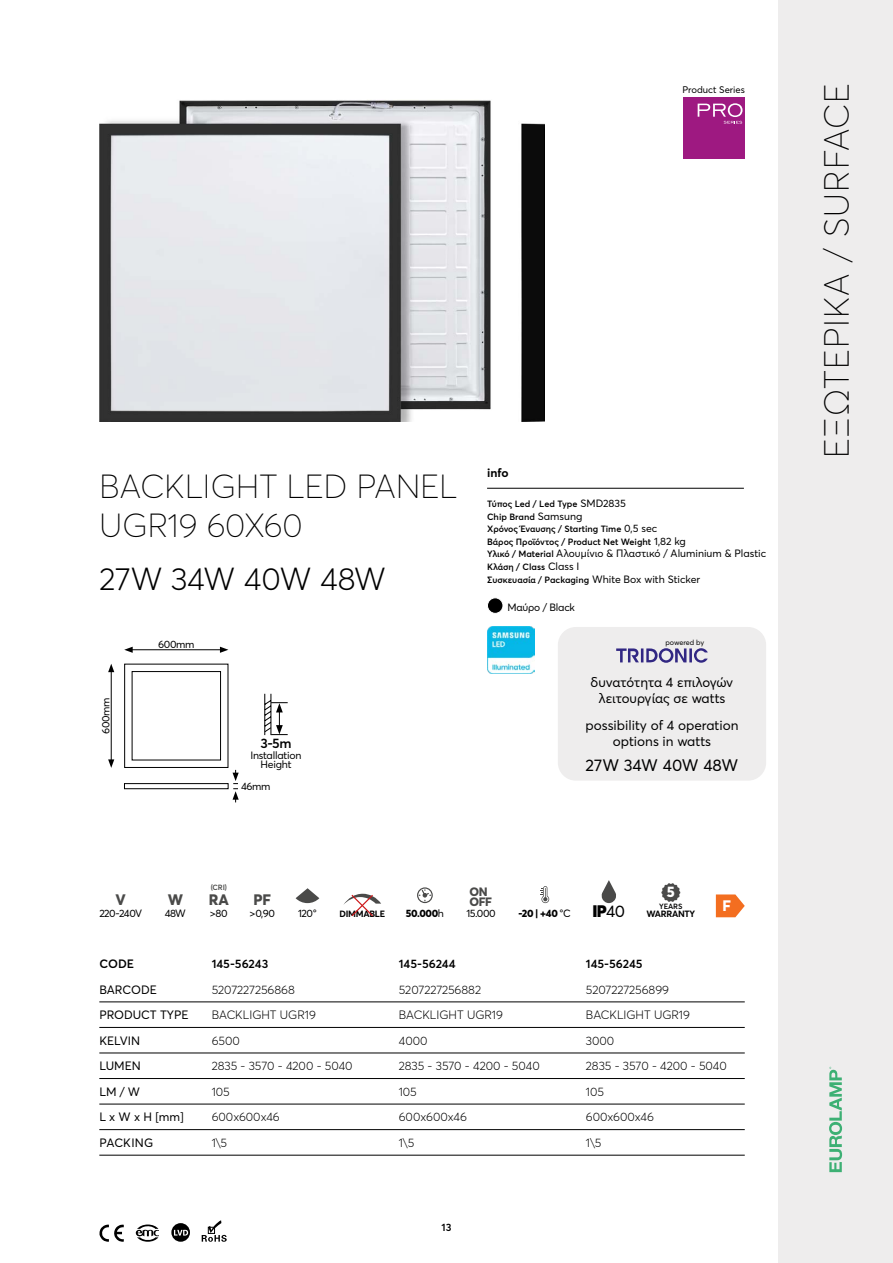
<style>
.page{position:relative;width:893px;height:1263px;background:#fff}
.page>*{position:absolute;margin:0;border:0;box-sizing:border-box;transform-origin:0 0}
.t1{font:100 34.5px "Averta PE";letter-spacing:.035em;color:#000}
.t2{font:100 33px/39.6px "Averta PE";letter-spacing:.01em;color:#000}
.t3{font:300 31.5px "Averta PE";color:#000}
.t4{font:16.5px "Averta PE";letter-spacing:-.005em;color:#000}
.t5{font:900 16.5px "Averta PE";color:#000}
.t6{font:800 15px "Averta PE";color:#4a4a49}
.t7{font:800 15px "Averta PE";color:#fff}
.t8{font:13.5px/16.2px "Averta PE";color:#000;text-align:center}
.t9{font:600 13.5px "Averta PE";color:#000}
.t10{font:300 12px/25.5px "Averta PE";color:#000}
.t11{font:12px/25.5px "Averta PE";color:#000}
.t12{font:600 12px "Averta PE";letter-spacing:-.01em;color:#000}
.t13{font:800 12px/10.5px "Averta PE";color:#4a4a49}
.t14{font:700 12px "Averta PE";color:#000}
.t15{font:10.5px/9px "Averta PE";letter-spacing:-.02em;color:#000;text-align:center}
.t16{font:10.5px "Averta PE";color:#000}
.t17{font:800 10.5px "Averta PE";letter-spacing:-.04em;color:#000}
.t18{font:600 10.5px "Averta PE";color:#000}
.t19{font:9.45px "Averta PE";color:#000}
.t20{font:600 9px/12.6px "Averta PE";color:#000}
.t21{font:700 9px "Averta PE";letter-spacing:-.03em;color:#000}
.t22{font:600 7.5px "Averta PE";letter-spacing:-.015em;color:#000}
.t23{font:600 7.5px "Averta PE";color:#4a4a49}
.t24{font:7.2px "Averta PE";letter-spacing:-.015em;color:#000}
.s1{font-weight:400;font-size:10.5px}
.s2{font-weight:600;font-size:9px}
.s3{font-weight:400}
</style>
<div class="page">
<svg style="left:661px;top:883px;width:20px;height:19px"></svg>
<svg style="left:601px;top:880px;width:15px;height:23px"></svg>
<svg style="left:417px;top:887px;width:16px;height:17px"></svg>
<svg style="left:296px;top:888px;width:23px;height:15px"></svg>
<svg style="left:716px;top:894px;width:29px;height:23px"></svg>
<svg style="left:540px;top:886px;width:9px;height:17px"></svg>
<svg style="left:343px;top:893px;width:38px;height:24px"></svg>
<hr style="left:99px;top:1002px;width:646px;height:1px;background:#000">
<hr style="left:99px;top:1027px;width:646px;height:1px;background:#000">
<hr style="left:99px;top:1053px;width:646px;height:1px;background:#000">
<hr style="left:99px;top:1078px;width:646px;height:1px;background:#000">
<hr style="left:99px;top:1104px;width:646px;height:1px;background:#000">
<hr style="left:99px;top:1129px;width:646px;height:1px;background:#000">
<hr style="left:99px;top:1155px;width:646px;height:1px;background:#000">
<div style="left:778px;top:0;width:115px;height:1263px;background:#eeeded"></div>
<svg style="left:829px;top:1067px;width:13px;height:105px"></svg>
<hr style="left:487px;top:488px;width:257px;height:1px;background:#000">
<div style="left:487px;top:598px;width:16px;height:15px;background:#000;border-radius:50%"></div>
<div style="left:487px;top:597px;width:16px;height:17px;border:1px solid #fff;border-radius:50%"></div>
<div style="left:683px;top:97px;width:62px;height:62px;background:#9e1981"></div>
<svg style="left:698px;top:103px;width:44px;height:21px"></svg>
<hr style="left:111px;top:670px;width:1px;height:92px;background:#000">
<svg style="left:108px;top:759px;width:6px;height:9px"></svg>
<svg style="left:108px;top:664px;width:6px;height:8px"></svg>
<hr style="left:130px;top:649px;width:92px;height:1px;background:#000">
<svg style="left:220px;top:647px;width:8px;height:6px"></svg>
<svg style="left:124px;top:647px;width:9px;height:6px"></svg>
<div style="left:124px;top:664px;width:104px;height:104px;border:1px solid #000"></div>
<div style="left:132px;top:671px;width:89px;height:89px;border:1px solid #000"></div>
<div style="left:124px;top:783px;width:104px;height:6px;border:1px solid #000"></div>
<svg style="left:233px;top:770px;width:6px;height:32px"></svg>
<svg style="left:264px;top:693px;width:24px;height:43px"></svg>
<img style="left:99px;top:100px;width:446px;height:322px">
<div style="left:558px;top:627px;width:208px;height:154px;background:#eeeded;border-radius:18px"></div>
<svg style="left:616px;top:648px;width:92px;height:15px"></svg>
<img style="left:487px;top:627px;width:47px;height:47px">
<svg style="left:99px;top:1224px;width:25px;height:18px"></svg>
<svg style="left:135px;top:1224px;width:24px;height:18px"></svg>
<svg style="left:171px;top:1223px;width:19px;height:19px"></svg>
<svg style="left:174px;top:1230px;width:14px;height:5px"></svg>
<svg style="left:202px;top:1220px;width:25px;height:22px"></svg>
<p class="t19" style="left:682px;top:83px;width:64px">Product Series</p>
<h2 class="t2" style="left:99px;top:465px;width:359px">BACKLIGHT LED PANEL<br>UGR19 60X60</h2>
<h3 class="t3" style="left:99px;top:558px;width:288px">27W 34W 40W 48W</h3>
<p class="t15" style="left:101px;top:734px;width:38px;rotate:-90deg">600mm</p>
<p class="t15" style="left:158px;top:639px;width:38px">600mm</p>
<p class="t9" style="left:260px;top:734px;width:33px">3-5m</p>
<p class="t15" style="left:250px;top:750px;width:53px">Installation<br>Height</p>
<p class="t15" style="left:241px;top:781px;width:31px">46mm</p>
<p class="t14" style="left:487px;top:464px;width:23px">info</p>
<p class="t20" style="left:487px;top:497px;width:200px">Τύπος Led / Led Type <span class="s1">SMD2835<br></span>Chip Brand <span class="s1">Samsung<br></span>Χρόνος Έναυσης / Starting Time <span class="s1">0,5 sec<br></span>Βάρος Προϊόντος / Product Net Weight <span class="s1">1,82 kg</span></p>
<p class="t16" style="left:487px;top:546px;width:281px"><span class="s2">Υλικό / Material</span> Αλουμίνιο &amp; Πλαστικό / Aluminium &amp; Plastic</p>
<p class="t20" style="left:487px;top:560px;width:215px">Κλάση / Class <span class="s1">Class I<br></span>Συσκευασία / Packaging <span class="s1">White Box with Sticker</span></p>
<p class="t15" style="left:507px;top:602px;width:69px">Μαύρο / Black</p>
<p class="t24" style="left:665px;top:637px;width:40px">powered by</p>
<p class="t8" style="left:591px;top:673px;width:144px">δυνατότητα 4 επιλογών λειτουργίας σε watts</p>
<p class="t8" style="left:585px;top:716px;width:155px">possibility of 4 operation options in watts</p>
<h3 class="t4" style="left:586px;top:754px;width:154px">27W 34W 40W 48W</h3>
<p class="t6" style="left:116px;top:889px;width:12px">V</p>
<p class="t15" style="left:99px;top:909px;width:44px">220-240V</p>
<p class="t6" style="left:168px;top:889px;width:17px">W</p>
<p class="t15" style="left:165px;top:909px;width:23px">48W</p>
<p class="t23" style="left:211px;top:882px;width:18px">(CRI)</p>
<p class="t13" style="left:470px;top:886px;width:24px">ON<br>OFF</p>
<p class="t6" style="left:209px;top:889px;width:22px">RA</p>
<p class="t6" style="left:253px;top:889px;width:19px">PF</p>
<p class="t15" style="left:210px;top:909px;width:19px">&gt;80</p>
<p class="t17" style="left:406px;top:906px;width:39px">50.000<span class="s3">h</span></p>
<h3 class="t5" style="left:592px;top:900px;width:34px">IP<span class="s3">40</span></h3>
<p class="t21" style="left:339px;top:908px;width:47px">DIMMABLE</p>
<p class="t17" style="left:518px;top:906px;width:54px">-20 | +40 <span class="s3">°C</span></p>
<p class="t15" style="left:298px;top:909px;width:20px">120°</p>
<p class="t15" style="left:250px;top:909px;width:27px">&gt;0,90</p>
<p class="t15" style="left:466px;top:909px;width:31px">15.000</p>
<p class="t7" style="left:667px;top:881px;width:10px">5</p>
<p class="t22" style="left:659px;top:901px;width:25px">YEARS</p>
<p class="t21" style="left:646px;top:908px;width:50px">WARRANTY</p>
<p class="t7" style="left:723px;top:895px;width:10px">F</p>
<p class="t12" style="left:99px;top:955px;width:36px">CODE</p>
<p class="t11" style="left:99px;top:976px;width:91px">BARCODE<br>PRODUCT TYPE<br>KELVIN<br>LUMEN<br>LM / W<br>L x W x H [mm]<br>PACKING</p>
<p class="t12" style="left:212px;top:955px;width:58px">145-56243</p>
<p class="t10" style="left:212px;top:976px;width:142px">5207227256868<br>BACKLIGΗΤ UGR19<br>6500<br>2835 - 3570 - 4200 - 5040<br>105<br>600x600x46<br>1\5</p>
<p class="t12" style="left:399px;top:955px;width:58px">145-56244</p>
<p class="t10" style="left:399px;top:976px;width:142px">5207227256882<br>BACKLIGΗΤ UGR19<br>4000<br>2835 - 3570 - 4200 - 5040<br>105<br>600x600x46<br>1\5</p>
<p class="t12" style="left:586px;top:955px;width:58px">145-56245</p>
<p class="t10" style="left:586px;top:976px;width:142px">5207227256899<br>BACKLIGΗΤ UGR19<br>3000<br>2835 - 3570 - 4200 - 5040<br>105<br>600x600x46<br>1\5</p>
<p class="t18" style="left:441px;top:1219px;width:11px">13</p>
<h1 class="t1" style="left:813px;top:458px;width:377px;rotate:-90deg">ΕΞΩΤΕΡΙΚΑ / SURFACE</h1>
</div>
